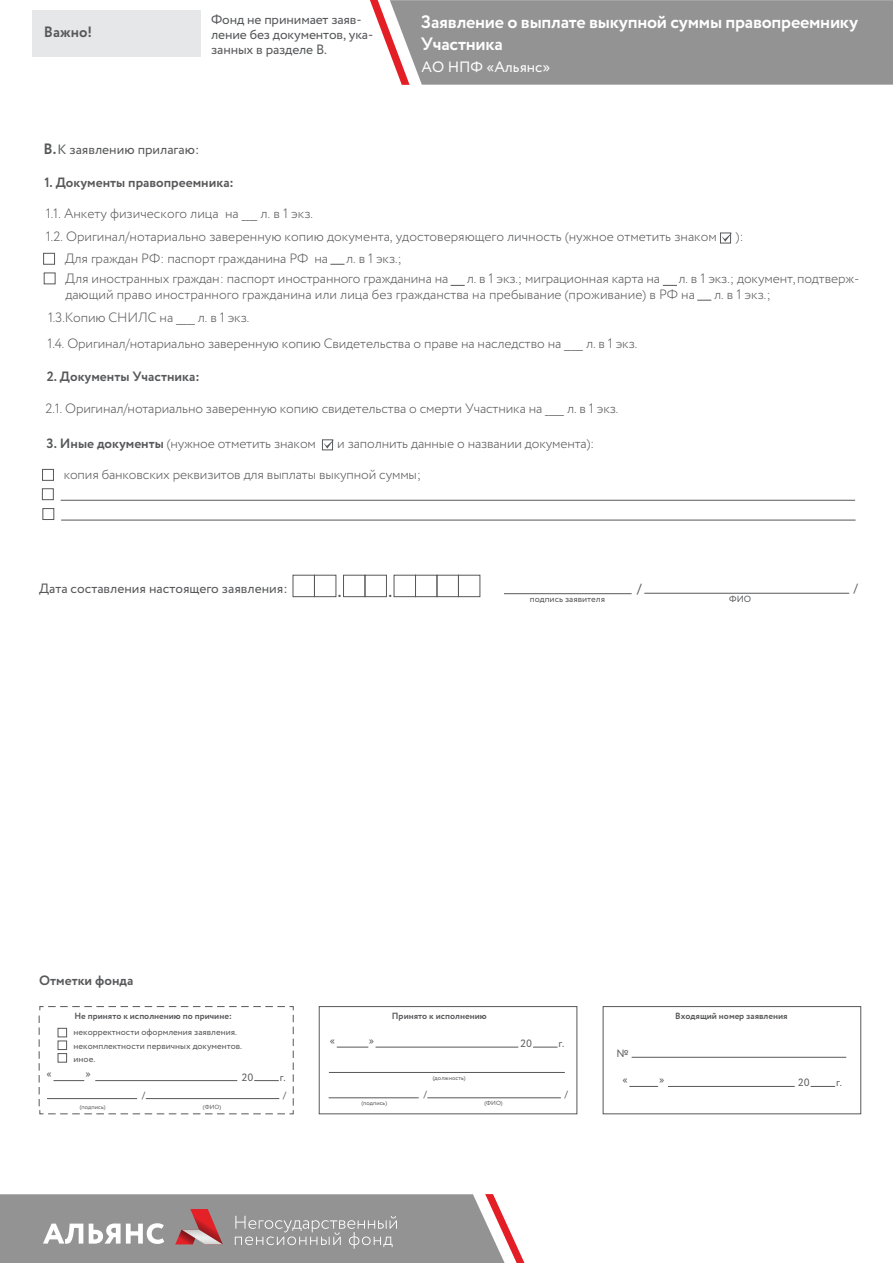
<style>
.page{position:relative;width:893px;height:1263px;background:#fff}
.page>*{position:absolute;margin:0;border:0;box-sizing:border-box;transform-origin:0 0}
.t1{font:700 18px/21.6px "Circe";letter-spacing:-.015em;color:#fff}
.t2{font:700 15.15px "Circe";color:#57585a}
.t3{font:15px "Circe";color:#fff}
.t4{font:700 15px "Circe";color:#57585a}
.t5{font:15px "Myriad Pro";color:#57585a}
.t6{font:13.65px "Myriad Pro";color:#57585a}
.t7{font:300 13.5px/16.2px "Circe";letter-spacing:-.01em;color:#57585a}
.t8{font:13.5px/15px "Circe";color:#57585a}
.t9{font:700 13.5px "Circe";color:#57585a}
.t10{font:10.65px "Circe";color:#57585a}
.t11{font:10.65px "Myriad Pro";color:#57585a}
.t12{font:10.05px "Circe";color:#57585a}
.t13{font:9px/13.4px "Circe";color:#57585a}
.t14{font:700 9px "Circe";color:#57585a}
.t15{font:6px "Circe";color:#57585a}
.s1{font-weight:700;font-size:15px}
.s2{font-weight:700}
</style>
<div class="page">
<div style="left:44px;top:273px;width:12px;height:11px;border:1px solid #57585a"></div>
<div style="left:293px;top:575px;width:22px;height:22px;border:1px solid #57585a"></div>
<div style="left:314px;top:575px;width:22px;height:22px;border:1px solid #57585a"></div>
<div style="left:343px;top:575px;width:22px;height:22px;border:1px solid #57585a"></div>
<div style="left:365px;top:575px;width:22px;height:22px;border:1px solid #57585a"></div>
<div style="left:394px;top:575px;width:22px;height:22px;border:1px solid #57585a"></div>
<div style="left:415px;top:575px;width:22px;height:22px;border:1px solid #57585a"></div>
<div style="left:437px;top:575px;width:22px;height:22px;border:1px solid #57585a"></div>
<div style="left:458px;top:575px;width:22px;height:22px;border:1px solid #57585a"></div>
<hr style="left:504px;top:593px;width:128px;height:1px;background:#57585a">
<hr style="left:644px;top:593px;width:205px;height:1px;background:#57585a">
<div style="left:319px;top:1006px;width:258px;height:108px;border:1px solid #57585a"></div>
<div style="left:603px;top:1006px;width:258px;height:108px;border:1px solid #57585a"></div>
<svg style="left:39px;top:1006px;width:255px;height:108px"></svg>
<hr style="left:54px;top:1080px;width:30px;height:1px;background:#57585a">
<hr style="left:47px;top:1098px;width:90px;height:1px;background:#57585a">
<hr style="left:146px;top:1098px;width:133px;height:1px;background:#57585a">
<hr style="left:376px;top:1047px;width:142px;height:1px;background:#57585a">
<svg style="left:533px;top:1047px;width:25px;height:1px"></svg>
<hr style="left:337px;top:1047px;width:31px;height:1px;background:#57585a">
<hr style="left:329px;top:1072px;width:236px;height:1px;background:#57585a">
<hr style="left:632px;top:1057px;width:214px;height:1px;background:#57585a">
<hr style="left:668px;top:1086px;width:127px;height:1px;background:#57585a">
<svg style="left:811px;top:1086px;width:24px;height:1px"></svg>
<svg style="left:629px;top:1086px;width:29px;height:1px"></svg>
<hr style="left:329px;top:1097px;width:90px;height:1px;background:#57585a">
<hr style="left:427px;top:1097px;width:134px;height:1px;background:#57585a">
<svg style="left:451px;top:285px;width:14px;height:1px"></svg>
<svg style="left:663px;top:285px;width:14px;height:1px"></svg>
<svg style="left:697px;top:300px;width:14px;height:1px"></svg>
<div style="left:42px;top:488px;width:12px;height:12px;border:1px solid #57585a"></div>
<hr style="left:61px;top:500px;width:794px;height:1px;background:#57585a">
<div style="left:32px;top:11px;width:168px;height:46px;background:#e6e7e9"></div>
<svg style="left:0;top:1194px;width:524px;height:69px;background:#a09b9a"></svg>
<div style="left:720px;top:233px;width:11px;height:10px;border:1px solid #57585a"></div>
<svg style="left:721px;top:232px;width:11px;height:10px"></svg>
<div style="left:43px;top:253px;width:12px;height:12px;border:1px solid #57585a"></div>
<svg style="left:330px;top:264px;width:14px;height:1px"></svg>
<div style="left:322px;top:439px;width:11px;height:11px;border:1px solid #57585a"></div>
<svg style="left:323px;top:439px;width:11px;height:10px"></svg>
<div style="left:42px;top:469px;width:12px;height:12px;border:1px solid #57585a"></div>
<div style="left:42px;top:508px;width:12px;height:12px;border:1px solid #57585a"></div>
<hr style="left:61px;top:520px;width:795px;height:1px;background:#57585a">
<svg style="left:370px;top:0;width:523px;height:85px;background:#999796"></svg>
<p class="t4" style="left:44px;top:22px;width:50px">Важно!</p>
<p class="t8" style="left:211px;top:12px;width:164px">Фонд не принимает заяв&shy;ление без документов, ука&shy;занных в разделе В.</p>
<p class="t8" style="left:43px;top:143px;width:157px"><span class="s1">В.</span>К заявлению прилагаю:</p>
<p class="t9" style="left:44px;top:173px;width:191px">1. Документы правопреемника:</p>
<p class="t7" style="left:46px;top:206px;width:269px">1.1. Анкету физического лица на ____ л. в 1 экз.</p>
<h1 class="t1" style="left:421px;top:12px;width:439px">Заявление о выплате выкупной суммы правопреемнику<br>Участника</h1>
<p class="t3" style="left:422px;top:57px;width:130px">АО НПФ «Альянс»</p>
<p class="t7" style="left:46px;top:228px;width:672px">1.2. Оригинал/нотариально заверенную копию документа, удостоверяющего личность (нужное отметить знаком</p>
<p class="t7" style="left:736px;top:228px;width:10px">):</p>
<p class="t7" style="left:65px;top:251px;width:265px">Для граждан РФ: паспорт гражданина РФ на</p>
<p class="t7" style="left:346px;top:251px;width:57px">л. в 1 экз.;</p>
<p class="t7" style="left:65px;top:270px;width:796px;text-indent:613px">л. в 1 экз.; документ, подтверж&shy;дающий право иностранного гражданина или лица без гражданства на пребывание (проживание) в РФ на</p>
<p class="t7" style="left:65px;top:270px;width:385px">Для иностранных граждан: паспорт иностранного гражданина на</p>
<p class="t7" style="left:467px;top:270px;width:195px">л. в 1 экз.; миграционная карта на</p>
<p class="t7" style="left:714px;top:287px;width:58px">л. в 1 экз.;</p>
<p class="t7" style="left:48px;top:309px;width:203px">1.3.Копию СНИЛС на _____ л. в 1 экз.</p>
<p class="t7" style="left:48px;top:336px;width:591px">1.4. Оригинал/нотариально заверенную копию Свидетельства о праве на наследство на _____ л. в 1 экз.</p>
<p class="t9" style="left:47px;top:367px;width:155px">2. Документы Участника:</p>
<p class="t7" style="left:46px;top:400px;width:574px">2.1. Оригинал/нотариально заверенную копию свидетельства о смерти Участника на _____ л. в 1 экз.</p>
<p class="t7" style="left:47px;top:435px;width:271px"><span class="s2">3. Иные документы</span> (нужное отметить знаком</p>
<p class="t7" style="left:337px;top:435px;width:259px">и заполнить данные о названии документа):</p>
<p class="t7" style="left:64px;top:467px;width:359px">копия банковских реквизитов для выплаты выкупной суммы;</p>
<p class="t8" style="left:39px;top:581px;width:250px">Дата составления настоящего заявления:</p>
<p class="t5" style="left:637px;top:579px;width:7px">/</p>
<p class="t6" style="left:854px;top:580px;width:6px">/</p>
<p class="t2" style="left:338px;top:581px;width:5px">.</p>
<p class="t2" style="left:388px;top:581px;width:5px">.</p>
<p class="t13" style="left:729px;top:592px;width:23px">ФИО</p>
<p class="t13" style="left:530px;top:592px;width:77px">подпись заявителя</p>
<p class="t9" style="left:39px;top:971px;width:96px">Отметки фонда</p>
<p class="t14" style="left:74px;top:1010px;width:159px">Не принято к исполнению по причине:</p>
<p class="t14" style="left:392px;top:1010px;width:96px">Принято к исполнению</p>
<p class="t14" style="left:675px;top:1010px;width:114px">Входящий номер заявления</p>
<p class="t13" style="left:74px;top:1026px;width:170px">некорректности оформления заявления. некомплектности первичных документов. иное.</p>
<p class="t12" style="left:330px;top:1034px;width:7px">«</p>
<p class="t12" style="left:369px;top:1034px;width:7px">»</p>
<p class="t10" style="left:521px;top:1036px;width:13px">20</p>
<p class="t10" style="left:558px;top:1036px;width:8px">г.</p>
<p class="t15" style="left:433px;top:1073px;width:34px">(должность)</p>
<p class="t10" style="left:617px;top:1046px;width:14px">№</p>
<p class="t12" style="left:622px;top:1073px;width:7px">«</p>
<p class="t12" style="left:659px;top:1073px;width:7px">»</p>
<p class="t10" style="left:798px;top:1076px;width:13px">20</p>
<p class="t10" style="left:836px;top:1076px;width:8px">г.</p>
<p class="t12" style="left:47px;top:1067px;width:7px">«</p>
<p class="t12" style="left:86px;top:1067px;width:7px">»</p>
<p class="t10" style="left:242px;top:1070px;width:13px">20</p>
<p class="t10" style="left:280px;top:1070px;width:8px">г.</p>
<p class="t15" style="left:80px;top:1102px;width:27px">(подпись)</p>
<p class="t15" style="left:203px;top:1102px;width:20px">(ФИО)</p>
<p class="t11" style="left:423px;top:1088px;width:5px">/</p>
<p class="t11" style="left:564px;top:1088px;width:5px">/</p>
<p class="t11" style="left:142px;top:1088px;width:5px">/</p>
<p class="t11" style="left:283px;top:1088px;width:5px">/</p>
<p class="t15" style="left:361px;top:1099px;width:27px">(подпись)</p>
<p class="t15" style="left:484px;top:1099px;width:20px">(ФИО)</p>
</div>
